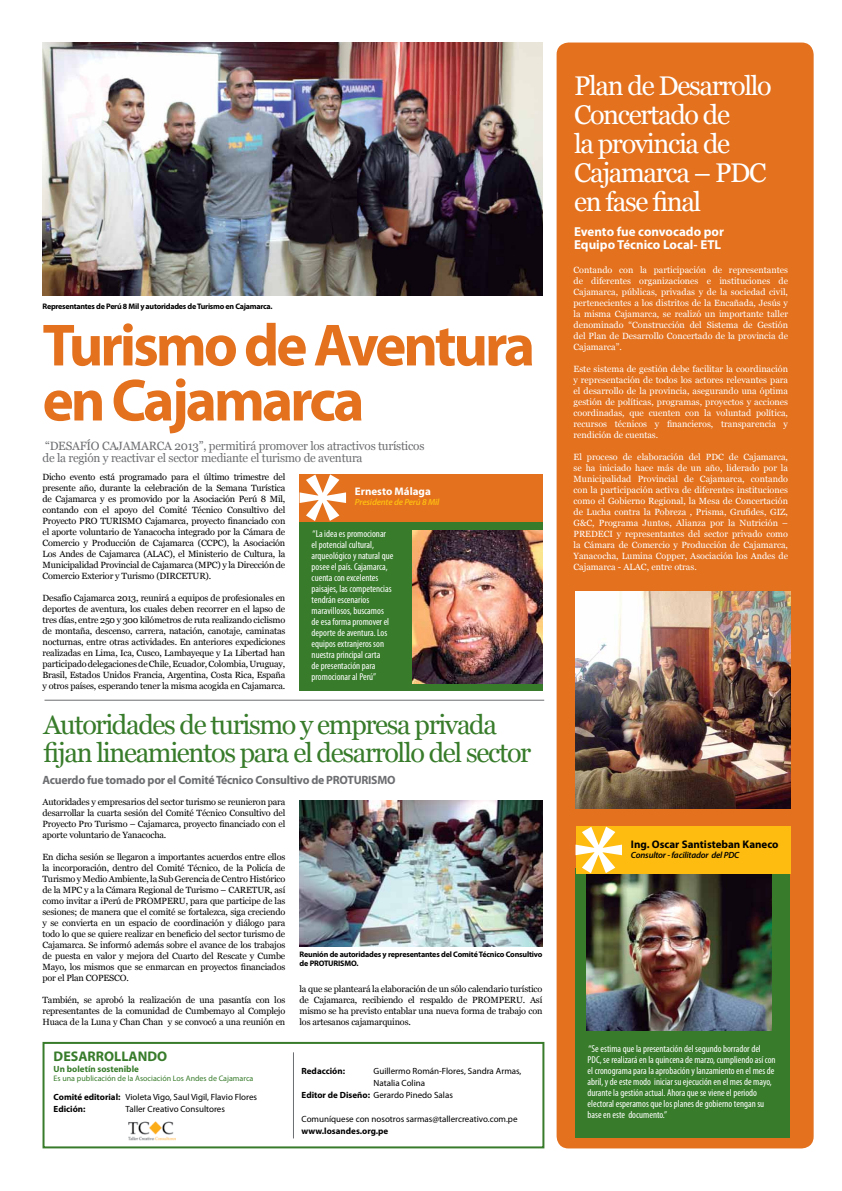
<style>
.page{position:relative;width:842px;height:1191px;background:#fff}
.page>*{position:absolute;margin:0;border:0;box-sizing:border-box;transform-origin:0 0}
.t1{font:700 60px/55px "Myriad Pro";letter-spacing:-.05em;color:#e3711e}
.t2{font:27px/28px "Georgia";letter-spacing:-.05em;color:#387c2b}
.t3{font:27px/29px "Georgia";letter-spacing:-.05em;color:#fff}
.t4{font:700 14px "Myriad Pro";color:#387c2b}
.t5{font:700 13px/13px "Myriad Pro";color:#fff}
.t6{font:12px/12px "Georgia";letter-spacing:-.02em;color:#6d6e71}
.t7{font:700 12px "Myriad Pro";letter-spacing:-.02em;color:#6d6e71}
.t8{font:700 11px "Myriad Pro";color:#000}
.t9{font:700 11px "Myriad Pro";color:#fff}
.t10{font:condensed 10px/11px "Myriad Pro";color:#fff}
.t11{font:9px/11px "Georgia";letter-spacing:-.02em;color:#000;text-align:justify}
.t12{font:9px/11px "Georgia";color:#fff;text-align:justify}
.t13{font:9px/12px "Myriad Pro";color:#000}
.t14{font:700 9px "Myriad Pro";color:#000}
.t15{font:italic 600 9px "Myriad Pro";letter-spacing:-.02em;color:#000}
.t16{font:italic 600 9px "Myriad Pro";letter-spacing:-.02em;color:#febc11}
.t17{font:700 9px "Myriad Pro";color:#387c2b}
.t18{font:700 8px/9px "Myriad Pro";letter-spacing:-.025em;color:#000}
.t19{font:8px "Myriad Pro";color:#387c2b}
.s1{font-weight:700}
</style>
<div class="page">
<div style="left:557px;top:43px;width:257px;height:1105px;background:#e3711e;border-radius:12px"></div>
<div style="left:43px;top:1042px;width:501px;height:106px;border:2px solid #387c2b"></div>
<img style="left:129px;top:1121px;width:47px;height:19px">
<hr style="left:293px;top:1052px;width:1px;height:86px;background:#6d6e71">
<hr style="left:45px;top:699px;width:499px;height:1px;background:#6d6e71">
<img style="left:300px;top:800px;width:242px;height:146px">
<div style="left:300px;top:516px;width:243px;height:174px;background:#387c2b"></div>
<div style="left:300px;top:474px;width:243px;height:48px;background:#e3711e"></div>
<svg style="left:300px;top:474px;width:46px;height:47px"></svg>
<img style="left:413px;top:530px;width:129px;height:153px">
<img style="left:43px;top:43px;width:499px;height:253px">
<img style="left:575px;top:591px;width:216px;height:217px">
<div style="left:575px;top:868px;width:215px;height:269px;background:#387c2b"></div>
<img style="left:587px;top:874px;width:185px;height:156px">
<div style="left:576px;top:826px;width:214px;height:48px;background:#febc11"></div>
<svg style="left:575px;top:826px;width:47px;height:47px"></svg>
<p class="t18" style="left:43px;top:301px;width:232px">Representantes de Perú 8 Mil y autoridades de Turismo en Cajamarca.</p>
<h1 class="t1" style="left:43px;top:316px;width:494px">Turismo de Aventura en Cajamarca</h1>
<h3 class="t6" style="left:43px;top:440px;width:383px">“DESAFÍO CAJAMARCA 2013”, permitirá promover los atractivos turísticos de la región y reactivar el sector mediante el turismo de aventura</h3>
<p class="t11" style="left:43px;top:472px;width:244px">Dicho evento está programado para el último trimestre del presente año, durante la celebración de la Semana Turística de Cajamarca y es promovido por la Asociación Perú 8 Mil, contando con el apoyo del Comité Técnico Consultivo del Proyecto PRO TURISMO Cajamarca, proyecto financiado con el aporte voluntario de Yanacocha integrado por la Cámara de Comercio y Producción de Cajamarca (CCPC), la Asociación Los Andes de Cajamarca (ALAC), el Ministerio de Cultura, la Municipalidad Provincial de Cajamarca (MPC) y la Dirección de Comercio Exterior y Turismo (DIRCETUR).</p>
<p class="t11" style="left:43px;top:593px;width:244px">Desafío Cajamarca 2013, reunirá a equipos de profesionales en deportes de aventura, los cuales deben recorrer en el lapso de tres días, entre 250 y 300 kilómetros de ruta realizando ciclismo de montaña, descenso, carrera, natación, canotaje, caminatas nocturnas, entre otras actividades. En anteriores expediciones realizadas en Lima, Ica, Cusco, Lambayeque y La Libertad han participado delegaciones de Chile, Ecuador, Colombia, Uruguay, Brasil, Estados Unidos Francia, Argentina, Costa Rica, España y otros países, esperando tener la misma acogida en Cajamarca.</p>
<p class="t9" style="left:355px;top:484px;width:77px">Ernesto Málaga</p>
<p class="t16" style="left:355px;top:497px;width:86px">Presidente de Perú 8 Mil</p>
<p class="t10" style="left:312px;top:528px;width:83px">“La idea es promocionar<br>el potencial cultural, arqueológico y natural que posee el país. Cajamarca, cuenta con excelentes paisajes, las competencias tendrán escenarios maravillosos, buscamos de esa forma promover el deporte de aventura. Los equipos extranjeros son nuestra principal carta<br>de presentación para promocionar al Perú”</p>
<h2 class="t2" style="left:44px;top:711px;width:489px">Autoridades de turismo y empresa privada fijan lineamientos para el desarrollo del sector</h2>
<h3 class="t7" style="left:43px;top:772px;width:355px">Acuerdo fue tomado por el Comité Técnico Consultivo de PROTURISMO</h3>
<p class="t11" style="left:43px;top:796px;width:244px">Autoridades y empresarios del sector turismo se reunieron para desarrollar la cuarta sesión del Comité Técnico Consultivo del Proyecto Pro Turismo – Cajamarca, proyecto financiado con el aporte voluntario de Yanacocha.</p>
<p class="t11" style="left:43px;top:851px;width:244px">En dicha sesión se llegaron a importantes acuerdos entre ellos la incorporación, dentro del Comité Técnico, de la Policía de Turismo y Medio Ambiente, la Sub Gerencia de Centro Histórico de la MPC y a la Cámara Regional de Turismo – CARETUR, así como invitar a iPerú de PROMPERU, para que participe de las sesiones; de manera que el comité se fortalezca, siga creciendo y se convierta en un espacio de coordinación y diálogo para todo lo que se quiere realizar en beneficio del sector turismo de Cajamarca. Se informó además sobre el avance de los trabajos de puesta en valor y mejora del Cuarto del Rescate y Cumbe Mayo, los mismos que se enmarcan en proyectos financiados por el Plan COPESCO.</p>
<p class="t11" style="left:43px;top:994px;width:244px">También, se aprobó la realización de una pasantía con los representantes de la comunidad de Cumbemayo al Complejo Huaca de la Luna y Chan Chan y se convocó a una reunión en</p>
<h3 class="t4" style="left:54px;top:1046px;width:115px">DESARROLLANDO</h3>
<p class="t17" style="left:54px;top:1062px;width:87px">Un boletín sostenible</p>
<p class="t19" style="left:54px;top:1073px;width:201px">Es una publicación de la Asociación Los Andes de Cajamarca</p>
<p class="t13" style="left:54px;top:1090px;width:205px"><span class="s1">Comité editorial:</span> Violeta Vigo, Saul Vigil, Flavio Flores<br><span class="s1">Edición:</span></p>
<p class="t13" style="left:126px;top:1102px;width:101px">Taller Creativo Consultores</p>
<p class="t18" style="left:300px;top:949px;width:244px">Reunión de autoridades y representantes del Comité Técnico Consultivo de PROTURISMO.</p>
<p class="t11" style="left:300px;top:983px;width:244px">la que se planteará la elaboración de un sólo calendario turístico de Cajamarca, recibiendo el respaldo de PROMPERU. Así mismo se ha previsto entablar una nueva forma de trabajo con los artesanos cajamarquinos.</p>
<p class="t14" style="left:302px;top:1065px;width:45px">Redacción:</p>
<p class="t13" style="left:374px;top:1065px;width:149px">Guillermo Román-Flores, Sandra Armas,</p>
<p class="t13" style="left:374px;top:1077px;width:53px">Natalia Colina</p>
<p class="t13" style="left:302px;top:1089px;width:153px"><span class="s1">Editor de Diseño:</span> Gerardo Pinedo Salas</p>
<p class="t13" style="left:302px;top:1113px;width:218px">Comuníquese con nosotros sarmas@tallercreativo.com.pe</p>
<p class="t14" style="left:302px;top:1125px;width:88px">www.losandes.org.pe</p>
<h2 class="t3" style="left:574px;top:72px;width:199px">Plan de Desarrollo<br>Concertado de<br>la provincia de<br>Cajamarca – PDC en fase final</h2>
<h3 class="t5" style="left:574px;top:225px;width:151px">Evento fue convocado por<br>Equipo Técnico Local- ETL</h3>
<p class="t12" style="left:573px;top:264px;width:216px">Contando con la participación de representantes de diferentes organizaciones e instituciones de Cajamarca, públicas, privadas y de la sociedad civil, pertenecientes a los distritos de la Encañada, Jesús y la misma Cajamarca, se realizó un importante taller denominado “Construcción del Sistema de Gestión del Plan de Desarrollo Concertado de la provincia de Cajamarca”.</p>
<p class="t12" style="left:573px;top:363px;width:216px">Este sistema de gestión debe facilitar la coordinación y representación de todos los actores relevantes para el desarrollo de la provincia, asegurando una óptima gestión de políticas, programas, proyectos y acciones coordinadas, que cuenten con la voluntad política, recursos técnicos y financieros, transparencia y rendición de cuentas.</p>
<p class="t12" style="left:573px;top:451px;width:216px">El proceso de elaboración del PDC de Cajamarca, se ha iniciado hace más de un año, liderado por la Municipalidad Provincial de Cajamarca, contando con la participación activa de diferentes instituciones como el Gobierno Regional, la Mesa de Concertación de Lucha contra la Pobreza , Prisma, Grufides, GIZ, G&amp;C, Programa Juntos, Alianza por la Nutrición – PREDECI y representantes del sector privado como la Cámara de Comercio y Producción de Cajamarca, Yanacocha, Lumina Copper, Asociación los Andes de Cajamarca - ALAC, entre otras.</p>
<p class="t8" style="left:631px;top:836px;width:149px">Ing. Oscar Santisteban Kaneco</p>
<p class="t15" style="left:631px;top:849px;width:110px">Consultor - facilitador del PDC</p>
<p class="t10" style="left:588px;top:1043px;width:190px">“Se estima que la presentación del segundo borrador del PDC, se realizará en la quincena de marzo, cumpliendo así con el cronograma para la aprobación y lanzamiento en el mes de abril, y de este modo iniciar su ejecución en el mes de mayo, durante la gestión actual. Ahora que se viene el periodo electoral esperamos que los planes de gobierno tengan su base en este documento.”</p>
</div>
